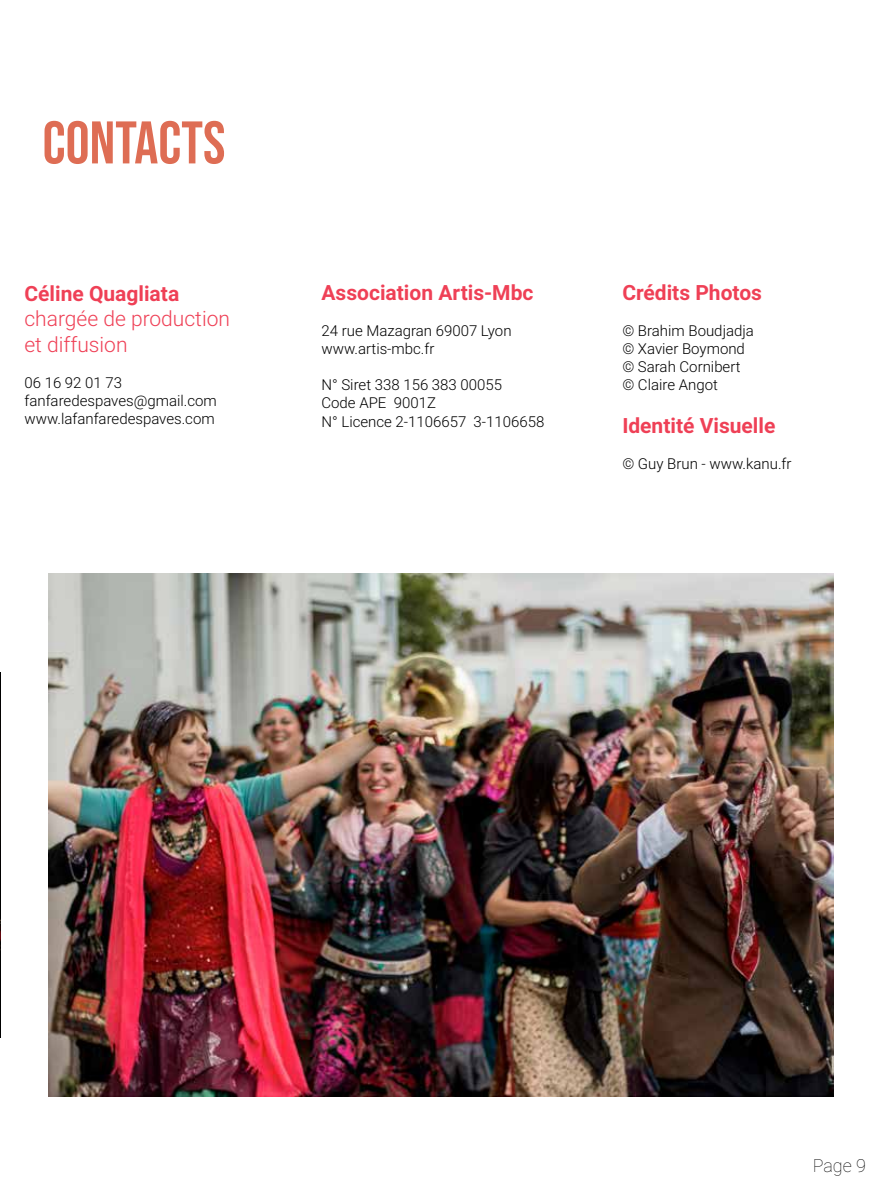
<style>
.page{position:relative;width:893px;height:1191px;background:#fff}
.page>*{position:absolute;margin:0;border:0;box-sizing:border-box;transform-origin:0 0}
.t1{font:60px "Bebas Neue";color:#de6d54}
.t2{font:700 21px "Roboto";color:#ef4056}
.t3{font:300 21px/25.2px "Roboto";color:#ef4056}
.t4{font:100 18px "Roboto";color:#000}
.t5{font:300 15px/18px "Roboto";color:#000}
</style>
<div class="page">
<img style="left:0;top:672px;width:1px;height:365px">
<img style="left:48px;top:573px;width:785px;height:524px">
<h1 class="t1" style="left:42px;top:109px;width:184px">CONTACTs</h1>
<h2 class="t2" style="left:24px;top:279px;width:156px">Céline Quagliata</h2>
<h2 class="t3" style="left:24px;top:305px;width:207px">chargée de production et diffusion</h2>
<p class="t5" style="left:24px;top:373px;width:194px">06 16 92 01 73 fanfaredespaves@gmail.com www.lafanfaredespaves.com</p>
<h2 class="t2" style="left:321px;top:278px;width:213px">Association Artis-Mbc</h2>
<p class="t5" style="left:321px;top:321px;width:192px">24 rue Mazagran 69007 Lyon www.artis-mbc.fr</p>
<p class="t5" style="left:321px;top:375px;width:224px">N° Siret 338 156 383 00055<br>Code APE 9001Z<br>N° Licence 2-1106657 3-1106658</p>
<h2 class="t2" style="left:622px;top:278px;width:141px">Crédits Photos</h2>
<p class="t5" style="left:622px;top:321px;width:133px">© Brahim Boudjadja © Xavier Boymond © Sarah Cornibert © Claire Angot</p>
<h2 class="t2" style="left:622px;top:411px;width:155px">Identité Visuelle</h2>
<p class="t5" style="left:622px;top:454px;width:171px">© Guy Brun - www.kanu.fr</p>
<p class="t4" style="left:813px;top:1153px;width:55px">Page 9</p>
</div>
